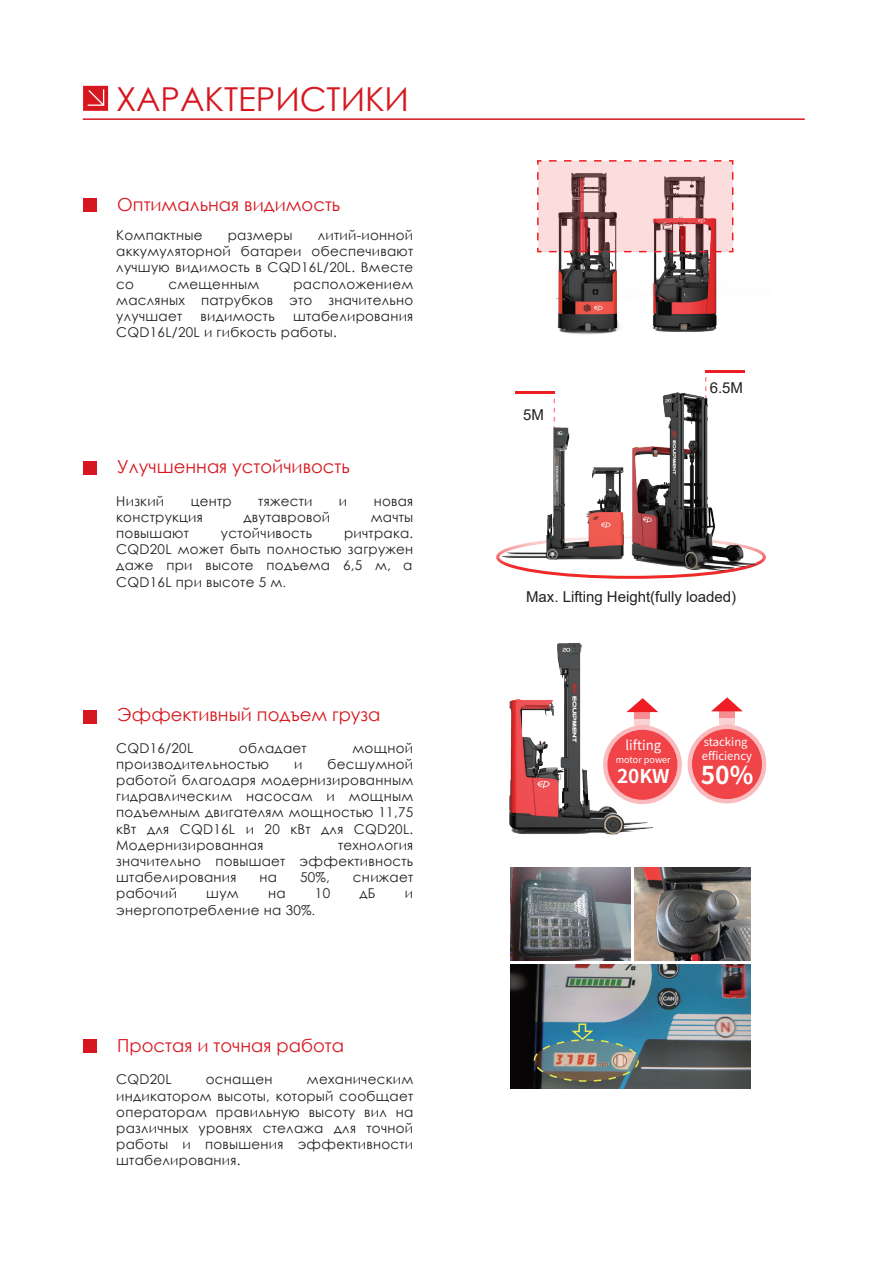
<style>
.page{position:relative;width:893px;height:1263px;background:#fff}
.page>*{position:absolute;margin:0;border:0;box-sizing:border-box;transform-origin:0 0}
.t1{font:33px "Century Gothic";color:#d7171f}
.t2{font:700 24.6px "Source Han Sans CN";color:#fff}
.t3{font:700 19.05px "Source Han Sans CN";color:#fff}
.t4{font:18px "Century Gothic";color:#d7171f}
.t5{font:15px "Arial";color:#231f20}
.t6{font:13.5px/16.2px "Century Gothic";letter-spacing:.02em;color:#231f20;text-align:justify}
.t7{font:13.2px "Source Han Sans CN";color:#fff}
.t8{font:11.25px/13.5px "Source Han Sans CN";color:#fff}
.t9{font:9.15px "Source Han Sans CN";color:#fff}
.s1{font-family:"Source Han Sans CN";font-weight:300}
</style>
<div class="page">
<img style="left:652px;top:253px;width:65px;height:79px">
<img style="left:556px;top:253px;width:64px;height:82px">
<img style="left:511px;top:964px;width:239px;height:125px">
<hr style="left:83px;top:118px;width:722px;height:2px;background:#d7171f">
<svg style="left:83px;top:86px;width:25px;height:25px"></svg>
<div style="left:83px;top:198px;width:13px;height:14px;background:#d7171f"></div>
<div style="left:83px;top:461px;width:13px;height:13px;background:#d7171f"></div>
<div style="left:83px;top:1039px;width:13px;height:14px;background:#d7171f"></div>
<div style="left:83px;top:710px;width:13px;height:13px;background:#d7171f"></div>
<img style="left:634px;top:867px;width:116px;height:94px">
<img style="left:511px;top:882px;width:120px;height:79px">
<svg style="left:688px;top:725px;width:78px;height:78px"></svg>
<div style="left:692px;top:729px;width:70px;height:70px;background:#f04449;border-radius:50%"></div>
<div style="left:719px;top:711px;width:15px;height:7px;background:#f68e91"></div>
<div style="left:719px;top:718px;width:15px;height:7px;background:#fbd2d3"></div>
<svg style="left:711px;top:697px;width:32px;height:14px"></svg>
<svg style="left:534px;top:1040px;width:104px;height:41px;background:#848882"></svg>
<div style="left:534px;top:1039px;width:105px;height:43px;border:2px dashed #eae84c;border-radius:50%"></div>
<svg style="left:569px;top:1023px;width:26px;height:18px"></svg>
<img style="left:496px;top:409px;width:73px;height:168px">
<img style="left:569px;top:370px;width:197px;height:209px">
<svg style="left:554px;top:398px;width:1px;height:30px"></svg>
<hr style="left:516px;top:392px;width:39px;height:2px;background:#ee1d23">
<hr style="left:705px;top:370px;width:39px;height:3px;background:#ee1d23">
<img style="left:509px;top:643px;width:182px;height:239px">
<svg style="left:537px;top:160px;width:197px;height:93px;background:#dbb2b3"></svg>
<svg style="left:680px;top:227px;width:5px;height:25px"></svg>
<h1 class="t1" style="left:116px;top:76px;width:294px">ХАРАКТЕРИСТИКИ</h1>
<h3 class="t4" style="left:117px;top:192px;width:225px">Оптимальная видимость</h3>
<p class="t6" style="left:116px;top:227px;width:88px">Компактные</p>
<p class="t6" style="left:228px;top:227px;width:66px">размеры</p>
<p class="t6" style="left:116px;top:227px;width:299px;text-indent:201px">литий-ионной аккумуляторной батареи обеспечивают лучшую видимость в CQD16L/20L. Вместе со</p>
<p class="t6" style="left:116px;top:275px;width:299px;text-indent:177px">расположением масляных патрубков это значительно улучшает</p>
<p class="t6" style="left:168px;top:275px;width:92px">смещенным</p>
<p class="t6" style="left:116px;top:308px;width:299px;text-indent:177px">штабелирования<br>CQD16L/20L и гибкость работы.</p>
<p class="t6" style="left:200px;top:308px;width:76px">видимость</p>
<h3 class="t4" style="left:117px;top:454px;width:234px">Улучшенная устойчивость</h3>
<p class="t6" style="left:116px;top:492px;width:50px">Низкий</p>
<p class="t6" style="left:191px;top:492px;width:43px">центр</p>
<p class="t6" style="left:258px;top:492px;width:56px">тяжести</p>
<p class="t6" style="left:339px;top:492px;width:10px">и</p>
<p class="t6" style="left:374px;top:492px;width:41px">новая</p>
<p class="t6" style="left:116px;top:509px;width:88px">конструкция</p>
<p class="t6" style="left:243px;top:509px;width:88px">двутавровой</p>
<p class="t6" style="left:371px;top:509px;width:44px">мачты</p>
<p class="t6" style="left:116px;top:525px;width:74px">повышают</p>
<p class="t6" style="left:221px;top:525px;width:93px">устойчивость</p>
<p class="t6" style="left:116px;top:525px;width:299px;text-indent:228px">ричтрака.<br>CQD20L может быть полностью загружен даже при высоте подъема 6,5 м, а CQD16L при высоте 5 м<span class="s1">.</span></p>
<h3 class="t4" style="left:117px;top:701px;width:265px">Эффективный подъем груза</h3>
<p class="t6" style="left:116px;top:739px;width:78px">CQD16/20L</p>
<p class="t6" style="left:239px;top:739px;width:69px">обладает</p>
<p class="t6" style="left:352px;top:739px;width:62px">мощной</p>
<p class="t6" style="left:116px;top:755px;width:154px">производительностью</p>
<p class="t6" style="left:294px;top:755px;width:10px">и</p>
<p class="t6" style="left:116px;top:755px;width:299px;text-indent:211px">бесшумной работой благодаря модернизированным гидравлическим насосам и мощным подъемным двигателям мощностью 11,75 кВт для CQD16L и 20 кВт для CQD20L.<br>Модернизированная</p>
<p class="t6" style="left:116px;top:836px;width:299px;text-indent:222px">технология значительно повышает эффективность штабелирования</p>
<p class="t6" style="left:259px;top:869px;width:19px">на</p>
<p class="t6" style="left:300px;top:869px;width:31px">50%,</p>
<p class="t6" style="left:353px;top:869px;width:62px">снижает</p>
<p class="t6" style="left:116px;top:885px;width:62px">рабочий</p>
<p class="t6" style="left:206px;top:885px;width:34px">шум</p>
<p class="t6" style="left:268px;top:885px;width:19px">на</p>
<p class="t6" style="left:315px;top:885px;width:17px">10</p>
<p class="t6" style="left:359px;top:885px;width:18px">дБ</p>
<p class="t6" style="left:405px;top:885px;width:10px">и</p>
<p class="t6" style="left:116px;top:901px;width:201px">энергопотребление на 30%<span class="s1">.</span></p>
<h3 class="t4" style="left:117px;top:1033px;width:228px">Простая и точная работа</h3>
<p class="t6" style="left:116px;top:1071px;width:57px">CQD20L</p>
<p class="t6" style="left:206px;top:1071px;width:68px">оснащен</p>
<p class="t6" style="left:116px;top:1071px;width:299px;text-indent:191px">механическим индикатором высоты, который сообщает операторам правильную высоту вил на различных уровнях стелажа для точной работы и повышения эффективности штабелирования.</p>
<p class="t5" style="left:523px;top:405px;width:22px">5M</p>
<p class="t5" style="left:710px;top:377px;width:35px">6.5M</p>
<p class="t5" style="left:526px;top:586px;width:212px">Max. Lifting Height(fully loaded)</p>
<p class="t7" style="left:625px;top:738px;width:37px">lifting</p>
<h3 class="t3" style="left:617px;top:766px;width:54px">20KW</h3>
<p class="t9" style="left:616px;top:754px;width:56px">motor power</p>
<p class="t8" style="left:702px;top:736px;width:52px">stacking efficiency</p>
<h2 class="t2" style="left:701px;top:761px;width:54px">50%</h2>
</div>
